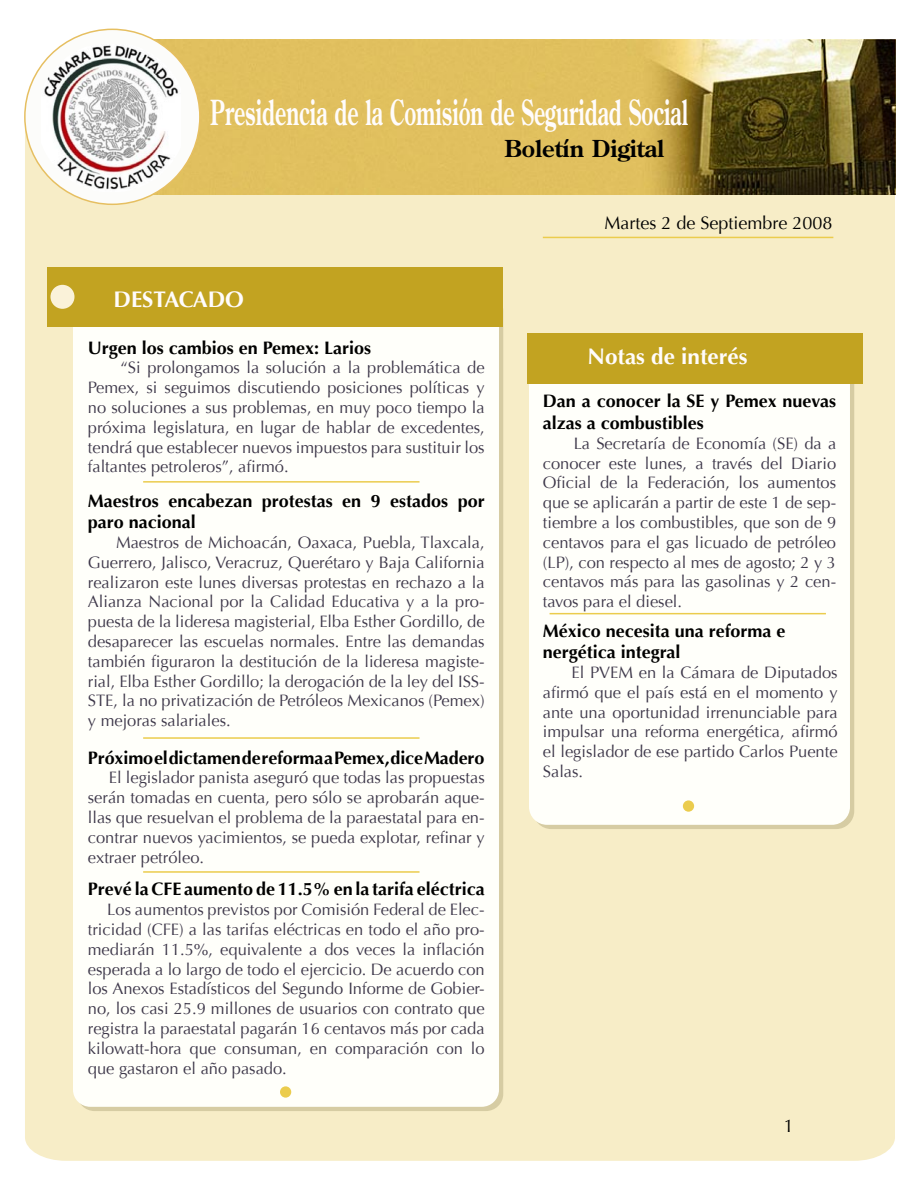
<style>
.page{position:relative;width:918px;height:1188px;background:#fff}
.page>*{position:absolute;margin:0;border:0;box-sizing:border-box;transform-origin:0 0}
.t1{font:700 34.5px "Century Old Style Std";color:#fffcfc;scale:.6 1}
.t2{font:700 23.4px "Century Old Style Std";color:#000}
.t3{font:700 22.5px "Optima";color:#fffcfc}
.t4{font:700 18px/21.6px "Optima";color:#000}
.t5{font:18px "Optima";color:#000}
.t6{font:16.5px/19.8px "Optima";color:#3e384a;text-align:justify}
</style>
<div class="page">
<div style="left:25px;top:195px;width:870px;height:966px;background:#f7edc7"></div>
<div style="left:73px;top:289px;width:426px;height:818px;background:#fffffa;border-radius:17px"></div>
<div style="left:47px;top:267px;width:456px;height:60px;background:#c2a321"></div>
<div style="left:50px;top:285px;width:24px;height:24px;background:#faf2d9;border-radius:50%"></div>
<div style="left:529px;top:345px;width:321px;height:480px;background:#fffffa;border-radius:18px"></div>
<div style="left:527px;top:333px;width:336px;height:51px;background:#c2a321"></div>
<img style="left:201px;top:40px;width:695px;height:155px">
<svg style="left:24px;top:29px;width:177px;height:176px"></svg>
<img style="left:42px;top:45px;width:138px;height:146px">
<hr style="left:143px;top:481px;width:277px;height:2px;background:#ebcc4d">
<div style="left:280px;top:1086px;width:11px;height:12px;background:#ebcc4d;border-radius:50%"></div>
<div style="left:683px;top:800px;width:11px;height:12px;background:#ebcc4d;border-radius:50%"></div>
<hr style="left:543px;top:237px;width:290px;height:1px;background:#ebcc4d">
<hr style="left:143px;top:871px;width:277px;height:2px;background:#ebcc4d">
<hr style="left:143px;top:737px;width:277px;height:2px;background:#ebcc4d">
<hr style="left:550px;top:613px;width:276px;height:1px;background:#ebcc4d">
<p class="t1" style="left:210px;top:90px;width:798px">Presidencia de la Comisión de Seguridad Social</p>
<p class="t2" style="left:504px;top:133px;width:161px">Boletín Digital</p>
<p class="t3" style="left:113px;top:287px;width:132px">DESTACADO</p>
<p class="t4" style="left:88px;top:337px;width:285px">Urgen los cambios en Pemex: Larios</p>
<p class="t6" style="left:88px;top:358px;width:398px;text-indent:33px">“Si prolongamos la solución a la problemática de Pemex, si seguimos discutiendo posiciones políticas y no soluciones a sus problemas, en muy poco tiempo la próxima legislatura, en lugar de hablar de excedentes, tendrá que establecer nuevos impuestos para sustituir los faltantes petroleros”, afirmó.</p>
<p class="t4" style="left:88px;top:490px;width:398px">Maestros encabezan protestas en 9 estados por paro nacional</p>
<p class="t6" style="left:88px;top:533px;width:398px;text-indent:28px">Maestros de Michoacán, Oaxaca, Puebla, Tlaxcala, Guerrero, Jalisco, Veracruz, Querétaro y Baja California realizaron este lunes diversas protestas en rechazo a la Alianza Nacional por la Calidad Educativa y a la pro&shy;puesta de la lideresa magisterial, Elba Esther Gordillo, de desaparecer las escuelas normales. Entre las demandas también figuraron la destitución de la lideresa magiste&shy;rial, Elba Esther Gordillo; la derogación de la ley del ISS-STE, la no privatización de Petróleos Mexicanos (Pemex) y mejoras salariales.</p>
<p class="t4" style="left:88px;top:747px;width:398px">Próximo el dictamen de reforma a Pemex, dice Madero</p>
<p class="t6" style="left:88px;top:768px;width:398px;text-indent:21px">El legislador panista aseguró que todas las propuestas serán tomadas en cuenta, pero sólo se aprobarán aque&shy;llas que resuelvan el problema de la paraestatal para en&shy;contrar nuevos yacimientos, se pueda explotar, refinar y extraer petróleo.</p>
<p class="t4" style="left:88px;top:879px;width:398px">Prevé la CFE aumento de 11.5% en la tarifa eléctrica</p>
<p class="t6" style="left:88px;top:900px;width:398px;text-indent:19px">Los aumentos previstos por Comisión Federal de Elec&shy;tricidad (CFE) a las tarifas eléctricas en todo el año pro&shy;mediarán 11.5%, equivalente a dos veces la inflación esperada a lo largo de todo el ejercicio. De acuerdo con los Anexos Estadísticos del Segundo Informe de Gobier&shy;no, los casi 25.9 millones de usuarios con contrato que registra la paraestatal pagarán 16 centavos más por cada kilowatt-hora que consuman, en comparación con lo que gastaron el año pasado.</p>
<p class="t5" style="left:604px;top:213px;width:230px">Martes 2 de Septiembre 2008</p>
<p class="t3" style="left:587px;top:344px;width:162px">Notas de interés</p>
<p class="t4" style="left:543px;top:391px;width:295px">Dan a conocer la SE y Pemex nuevas alzas a combustibles</p>
<p class="t6" style="left:543px;top:433px;width:295px;text-indent:31px">La Secretaría de Economía (SE) da a conocer este lunes, a través del Diario Oficial de la Federación, los aumentos que se aplicarán a partir de este 1 de sep&shy;tiembre a los combustibles, que son de 9 centavos para el gas licuado de petróleo (LP), con respecto al mes de agosto; 2 y 3 centavos más para las gasolinas y 2 cen&shy;tavos para el diesel.</p>
<p class="t4" style="left:543px;top:620px;width:244px">México necesita una reforma e nergética integral</p>
<p class="t6" style="left:543px;top:663px;width:296px;text-indent:29px">El PVEM en la Cámara de Diputados afirmó que el país está en el momento y ante una oportunidad irrenunciable para impulsar una reforma energética, afirmó el legislador de ese partido Carlos Puente Salas.</p>
<p class="t5" style="left:784px;top:1115px;width:12px">1</p>
</div>
